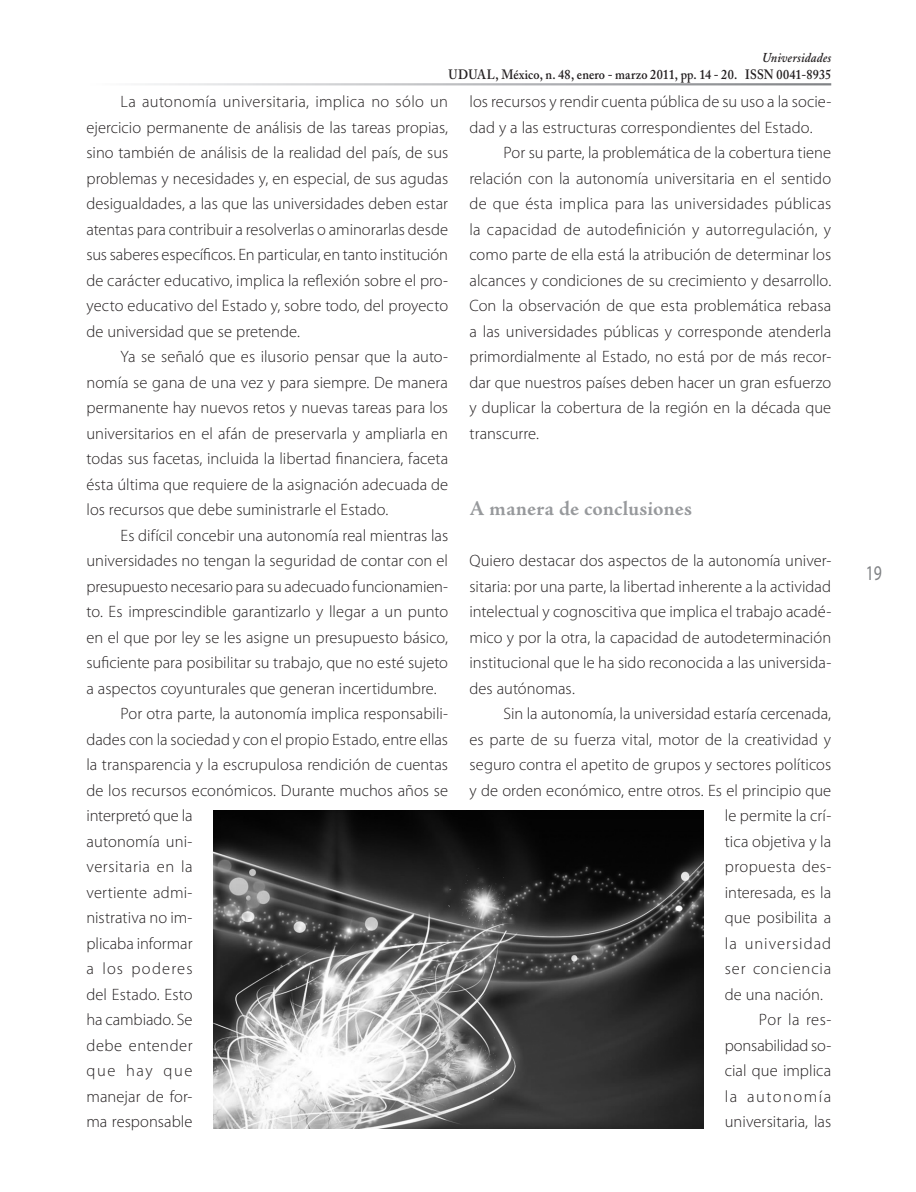
<style>
.page{position:relative;width:916px;height:1192px;background:#fff}
.page>*{position:absolute;margin:0;border:0;box-sizing:border-box;transform-origin:0 0}
.Art_-_Subtítulo{font:700 21px "Adobe Jenson Pro";letter-spacing:.005em;color:#97999c}
.t1{font:21px "Myriad Pro";color:#808285;scale:.75 1}
.Art_-_Cuerpo_de_txt{font:300 16.5px/25.5px "Myriad Pro";letter-spacing:.005em;color:#231f20;text-align:justify}
.Art_-_1er_párr{font:300 16.5px/25.5px "Myriad Pro";color:#231f20;text-align:justify}
.Art_-_Cuerpo_de_txt-2{font:300 16.5px "Myriad Pro";letter-spacing:.025em;color:#231f20}
.Art_-_Cuerpo_de_txt-3{font:300 16.5px "Myriad Pro";letter-spacing:.06em;color:#231f20}
.Art_-_Cuerpo_de_txt-4{font:300 16.5px "Myriad Pro";letter-spacing:.05em;color:#231f20}
.Art_-_Marquesina_ita{font:600 13.5px "Adobe Caslon Pro";letter-spacing:.015em;color:#231f20;scale:.9 1}
.Art_-_Marquesina_ita-2{font:italic 600 13.5px "Adobe Caslon Pro";letter-spacing:.015em;color:#231f20;scale:.9 1}
</style>
<div class="page">
<img style="left:214px;top:811px;width:489px;height:317px">
<p class="Art_-_Marquesina_ita-2" style="left:761px;top:50px;width:78px">Universidades</p>
<p class="Art_-_Marquesina_ita" style="left:448px;top:66px;width:426px">UDUAL, México, n. 48, enero - marzo 2011, pp. 14 - 20. ISSN 0041-8935</p>
<p class="Art_-_Cuerpo_de_txt" style="left:86px;top:89px;width:363px;text-indent:34px">La autonomía universitaria, implica no sólo un ejercicio permanente de análisis de las tareas propias, sino también de análisis de la realidad del país, de sus problemas y necesidades y, en especial, de sus agudas desigualdades, a las que las universidades deben estar atentas para contribuir a resolverlas o aminorarlas desde sus saberes específicos. En particular, en tanto institución de carácter educativo, implica la reflexión sobre el pro&shy;yecto educativo del Estado y, sobre todo, del proyecto de universidad que se pretende.</p>
<p class="Art_-_Cuerpo_de_txt" style="left:86px;top:344px;width:363px;text-indent:34px">Ya se señaló que es ilusorio pensar que la auto&shy;nomía se gana de una vez y para siempre. De manera permanente hay nuevos retos y nuevas tareas para los universitarios en el afán de preservarla y ampliarla en todas sus facetas, incluida la libertad financiera, faceta ésta última que requiere de la asignación adecuada de los recursos que debe suministrarle el Estado.</p>
<p class="Art_-_Cuerpo_de_txt" style="left:86px;top:522px;width:363px;text-indent:34px">Es difícil concebir una autonomía real mientras las universidades no tengan la seguridad de contar con el presupuesto necesario para su adecuado funcionamien&shy;to. Es imprescindible garantizarlo y llegar a un punto en el que por ley se les asigne un presupuesto básico, suficiente para posibilitar su trabajo, que no esté sujeto a aspectos coyunturales que generan incertidumbre.</p>
<p class="Art_-_Cuerpo_de_txt" style="left:86px;top:701px;width:363px;text-align:left;text-indent:34px">Por otra parte, la autonomía implica responsabili&shy;dades con la sociedad y con el propio Estado, entre ellas la transparencia y la escrupulosa rendición de cuentas de los recursos económicos. Durante muchos años se interpretó que la<br>autonomía uni-<br>versitaria en la<br>vertiente admi-<br>nistrativa no im-<br>plicaba informar<br>a los poderes<br>del Estado. Esto<br>ha cambiado. Se<br>debe entender<br>que hay que<br>manejar de for-<br>ma responsable</p>
<p class="Art_-_Cuerpo_de_txt" style="left:469px;top:89px;width:363px">los recursos y rendir cuenta pública de su uso a la socie&shy;dad y a las estructuras correspondientes del Estado.</p>
<p class="Art_-_Cuerpo_de_txt" style="left:469px;top:140px;width:363px;text-indent:34px">Por su parte, la problemática de la cobertura tiene relación con la autonomía universitaria en el sentido de que ésta implica para las universidades públicas la capacidad de autodefinición y autorregulación, y como parte de ella está la atribución de determinar los alcances y condiciones de su crecimiento y desarrollo.<br>Con la observación de que esta problemática rebasa a las universidades públicas y corresponde atenderla primordialmente al Estado, no está por de más recor&shy;dar que nuestros países deben hacer un gran esfuerzo y duplicar la cobertura de la región en la década que transcurre.</p>
<p class="Art_-_Subtítulo" style="left:469px;top:497px;width:224px">A manera de conclusiones</p>
<p class="Art_-_1er_párr" style="left:469px;top:548px;width:363px">Quiero destacar dos aspectos de la autonomía univer&shy;sitaria: por una parte, la libertad inherente a la actividad intelectual y cognoscitiva que implica el trabajo acadé&shy;mico y por la otra, la capacidad de autodeterminación institucional que le ha sido reconocida a las universida&shy;des autónomas.</p>
<p class="Art_-_Cuerpo_de_txt" style="left:503px;top:701px;width:329px">Sin la autonomía, la universidad estaría cercenada,</p>
<p class="Art_-_Cuerpo_de_txt" style="left:469px;top:726px;width:363px">es parte de su fuerza vital, motor de la creatividad y</p>
<p class="Art_-_Cuerpo_de_txt" style="left:469px;top:752px;width:363px">seguro contra el apetito de grupos y sectores políticos</p>
<p class="Art_-_Cuerpo_de_txt" style="left:469px;top:777px;width:363px">y de orden económico, entre otros. Es el principio que</p>
<p class="Art_-_Cuerpo_de_txt" style="left:724px;top:803px;width:108px">le permite la crí-</p>
<p class="Art_-_Cuerpo_de_txt" style="left:724px;top:828px;width:108px">tica objetiva y la</p>
<p class="Art_-_Cuerpo_de_txt-2" style="left:724px;top:857px;width:108px">propuesta des-</p>
<p class="Art_-_Cuerpo_de_txt" style="left:724px;top:879px;width:108px">interesada, es la</p>
<p class="Art_-_Cuerpo_de_txt" style="left:724px;top:905px;width:108px">que posibilita a</p>
<p class="Art_-_Cuerpo_de_txt-3" style="left:724px;top:933px;width:108px">la universidad</p>
<p class="Art_-_Cuerpo_de_txt-4" style="left:724px;top:959px;width:108px">ser conciencia</p>
<p class="Art_-_Cuerpo_de_txt" style="left:724px;top:981px;width:99px">de una nación.</p>
<p class="Art_-_Cuerpo_de_txt" style="left:724px;top:1007px;width:108px;text-indent:34px">Por la res&shy;ponsabilidad so&shy;cial que implica la autonomía universitaria, las</p>
<p class="t1" style="left:865px;top:560px;width:21px">19</p>
</div>
